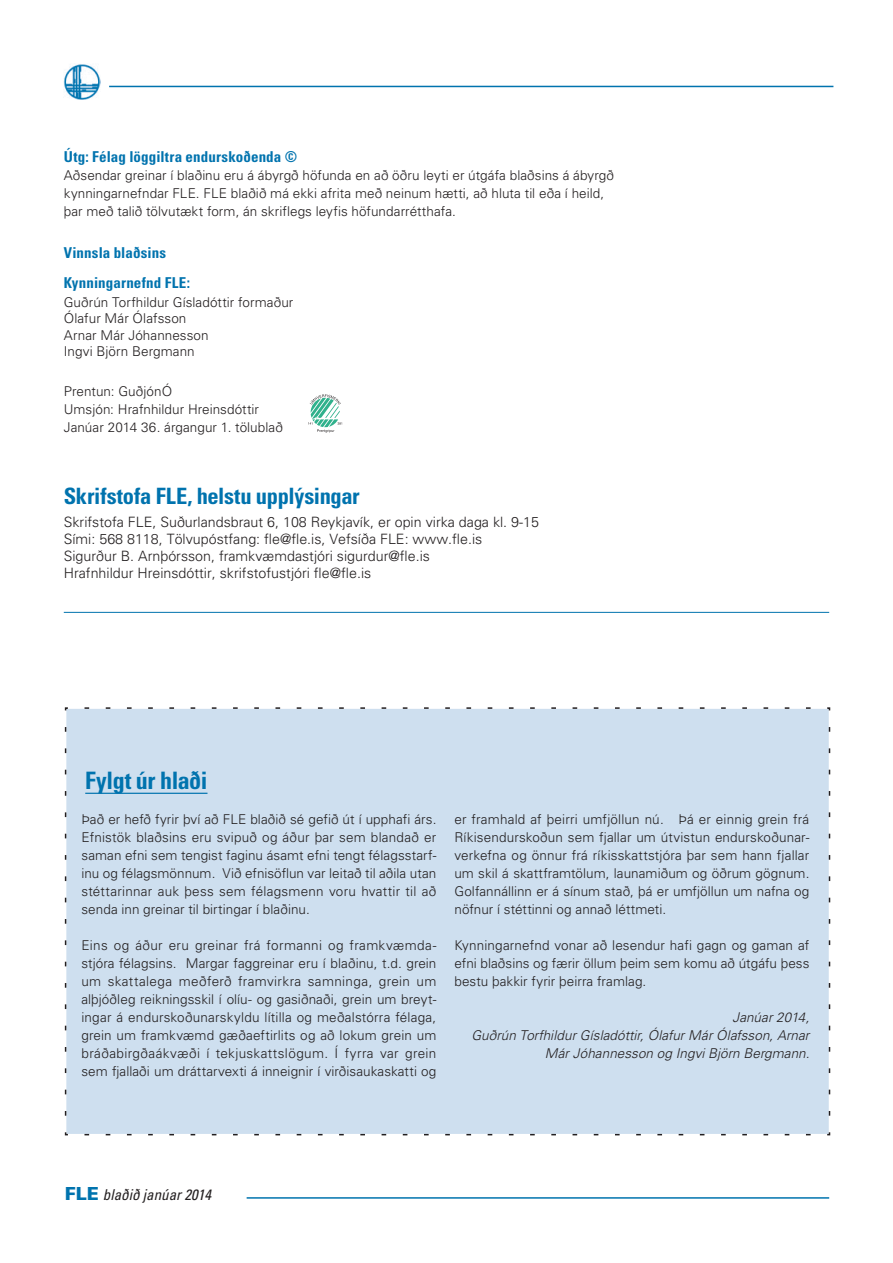
<style>
.page{position:relative;width:893px;height:1263px;background:#fff}
.page>*{position:absolute;margin:0;border:0;box-sizing:border-box;transform-origin:0 0}
.t1{font:700 condensed 24px "Univers";letter-spacing:-.02em;color:#0073ae}
.t2{font:700 condensed 22.5px "Univers";letter-spacing:-.01em;color:#0073ae}
.t3{font:700 condensed 15px/30px "Univers";letter-spacing:.01em;color:#0073ae}
.t4{font:italic condensed 15px "Univers";color:#231f20}
.t5{font:300 14.25px/17.1px "Univers";color:#231f20}
.t6{font:300 13.5px/18px "Univers";letter-spacing:.005em;color:#231f20;text-align:justify}
.t7{font:italic 300 13.5px/18px "Univers";letter-spacing:.005em;color:#231f20;text-align:right}
.s1{font-weight:900;font-style:normal;font-stretch:normal;font-size:18px;color:#0073ae}
</style>
<div class="page">
<hr style="left:109px;top:86px;width:724px;height:1px;background:#0073ae">
<hr style="left:247px;top:1197px;width:582px;height:2px;background:#0073ae">
<img style="left:64px;top:64px;width:36px;height:36px">
<div style="left:64px;top:707px;width:767px;height:429px;background:#cedfef"></div>
<hr style="left:85px;top:793px;width:122px;height:1px;background:#0073ae">
<hr style="left:64px;top:612px;width:765px;height:1px;background:#0073ae">
<svg style="left:308px;top:394px;width:34px;height:39px"></svg>
<p class="t3" style="left:64px;top:142px;width:235px">Útg: Félag löggiltra endurskoðenda ©</p>
<p class="t6" style="left:64px;top:166px;width:552px;text-align:left">Aðsendar greinar í blaðinu eru á ábyrgð höfunda en að öðru leyti er útgáfa blaðsins á ábyrgð kynningarnefndar FLE. FLE blaðið má ekki afrita með neinum hætti, að hluta til eða í heild, þar með talið tölvutækt form, án skriflegs leyfis höfundarrétthafa.</p>
<p class="t3" style="left:64px;top:238px;width:128px">Vinnsla blaðsins<br>Kynningarnefnd FLE:</p>
<p class="t6" style="left:64px;top:294px;width:231px;line-height:16.2px;text-align:left">Guðrún Torfhildur Gísladóttir formaður<br>Ólafur Már Ólafsson<br>Arnar Már Jóhannesson<br>Ingvi Björn Bergmann</p>
<p class="t6" style="left:64px;top:382px;width:221px;text-align:left">Prentun: GuðjónÓ<br>Umsjón: Hrafnhildur Hreinsdóttir<br>Janúar 2014 36. árgangur 1. tölublað</p>
<h2 class="t2" style="left:64px;top:482px;width:297px">Skrifstofa FLE, helstu upplýsingar</h2>
<p class="t5" style="left:64px;top:514px;width:477px">Skrifstofa FLE, Suðurlandsbraut 6, 108 Reykjavík, er opin virka daga kl. 9-15<br>Sími: 568 8118, Tölvupóstfang: fle@fle.is, Vefsíða FLE: www.fle.is<br>Sigurður B. Arnþórsson, framkvæmdastjóri sigurdur@fle.is<br>Hrafnhildur Hreinsdóttir, skrifstofustjóri fle@fle.is</p>
<h1 class="t1" style="left:85px;top:765px;width:124px">Fylgt úr hlaði</h1>
<p class="t6" style="left:81px;top:810px;width:356px">Það er hefð fyrir því að FLE blaðið sé gefið út í upphafi árs.<br>Efnistök blaðsins eru svipuð og áður þar sem blandað er saman efni sem tengist faginu ásamt efni tengt félagsstarf&shy;inu og félagsmönnum. Við efnisöflun var leitað til aðila utan stéttarinnar auk þess sem félagsmenn voru hvattir til að senda inn greinar til birtingar í blaðinu.</p>
<p class="t6" style="left:81px;top:936px;width:356px">Eins og áður eru greinar frá formanni og framkvæmda&shy;stjóra félagsins. Margar faggreinar eru í blaðinu, t.d. grein um skattalega meðferð framvirkra samninga, grein um alþjóðleg reikningsskil í olíu- og gasiðnaði, grein um breyt&shy;ingar á endurskoðunarskyldu lítilla og meðalstórra félaga, grein um framkvæmd gæðaeftirlits og að lokum grein um bráðabirgðaákvæði í tekjuskattslögum. Í fyrra var grein sem fjallaði um dráttarvexti á inneignir í virðisaukaskatti og</p>
<p class="t6" style="left:454px;top:810px;width:356px">er framhald af þeirri umfjöllun nú. Þá er einnig grein frá Ríkisendurskoðun sem fjallar um útvistun endurskoðunar&shy;verkefna og önnur frá ríkisskattstjóra þar sem hann fjallar um skil á skattframtölum, launamiðum og öðrum gögnum.<br>Golfannállinn er á sínum stað, þá er umfjöllun um nafna og nöfnur í stéttinni og annað léttmeti.</p>
<p class="t6" style="left:454px;top:936px;width:357px">Kynningarnefnd vonar að lesendur hafi gagn og gaman af efni blaðsins og færir öllum þeim sem komu að útgáfu þess bestu þakkir fyrir þeirra framlag.</p>
<p class="t7" style="left:471px;top:1008px;width:339px">Janúar 2014,<br>Guðrún Torfhildur Gísladóttir, Ólafur Már Ólafsson, Arnar<br>Már Jóhannesson og Ingvi Björn Bergmann.</p>
<p class="t4" style="left:65px;top:1185px;width:148px"><span class="s1">FLE</span> blaðið janúar 2014</p>
</div>
